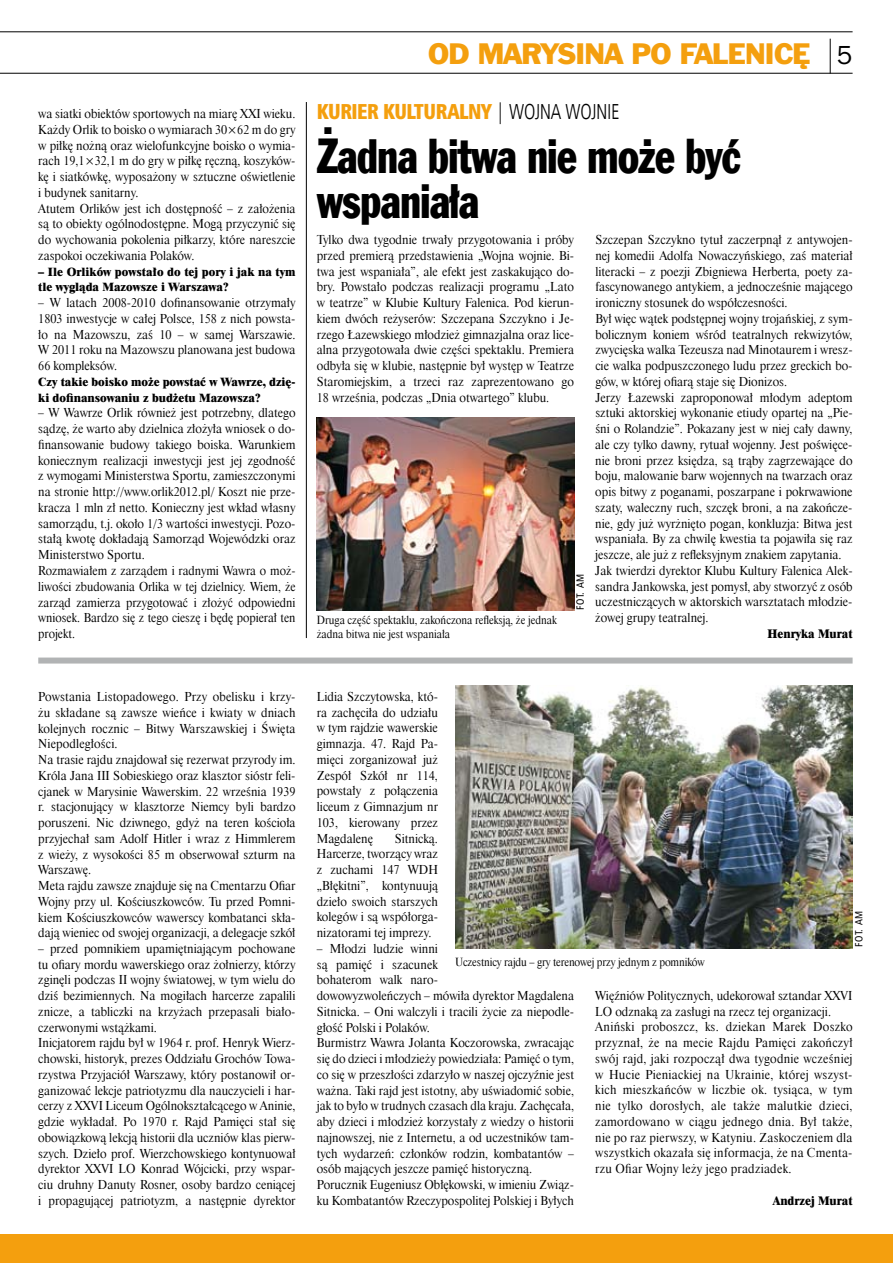
<style>
.page{position:relative;width:893px;height:1263px;background:#fff}
.page>*{position:absolute;margin:0;border:0;box-sizing:border-box;transform-origin:0 0}
.t1{font:48px/45px "Frank Goth Cn EU";letter-spacing:-.025em;color:#000;scale:.9 1}
.t2{font:27px "Frank Goth EU";letter-spacing:-.025em;color:#f49f0e}
.t3{font:21.75px "Humnst 777 X Blk Cn EU";letter-spacing:-.025em;color:#f49f0e;scale:.9 1}
.t4{font:21.75px "Humnst 777 Lt Cn EU";color:#000;scale:.9 1}
.t5{font:12.75px "Dutch 801 X Bd EU";color:#000;scale:.94 1}
.t6{font:12.3px/15.8px "Dutch 801 Hd EU";color:#000}
.t7{font:12.3px/15.8px "Dutch 801 Hd EU";letter-spacing:.02em;color:#000}
.t8{font:12.3px/15.8px "Dutch 801 X Bd EU";color:#000}
.t9{font:11.25px/13.5px "Dutch 801 Hd EU";color:#000;scale:.94 1}
.t10{font:10.5px "Humnst 777 Cn EU";letter-spacing:.05em;color:#000}
.s1{font-family:"Franklin Got URWTCE Boo";color:#000}
.s2{font-family:"Humnst 777 Lt Cn EU";color:#000}
</style>
<div class="page">
<hr style="left:0;top:32px;width:853px;height:1px;background:#000">
<hr style="left:830px;top:39px;width:1px;height:35px;background:#000">
<hr style="left:0;top:73px;width:853px;height:1px;background:#000">
<div style="left:0;top:1234px;width:893px;height:29px;background:#f49f0e"></div>
<div style="left:38px;top:657px;width:815px;height:6px;background:#b1b3b4"></div>
<img style="left:317px;top:417px;width:257px;height:193px">
<img style="left:455px;top:685px;width:398px;height:263px">
<hr style="left:306px;top:102px;width:1px;height:536px;background:#000">
<p class="t6" style="left:38px;top:106px;width:259px">wa siatki obiektów sportowych na miarę XXI wieku.<br>Każdy Orlik to boisko o wymiarach 30×62 m do gry w piłkę nożną oraz wielofunkcyjne boisko o wymia&shy;rach 19,1×32,1 m do gry w piłkę ręczną, koszyków&shy;kę i siatkówkę, wyposażony w sztuczne oświetlenie i budynek sanitarny.<br>Atutem Orlików jest ich dostępność – z założenia są to obiekty ogólnodostępne. Mogą przyczynić się do wychowania pokolenia piłkarzy, które nareszcie zaspokoi oczekiwania Polaków.</p>
<p class="t8" style="left:38px;top:264px;width:259px">– Ile Orlików powstało do tej pory i jak na tym tle wygląda Mazowsze i Warszawa?</p>
<p class="t6" style="left:38px;top:295px;width:259px;text-align:justify">– W latach 2008-2010 dofinansowanie otrzymały 1803 inwestycje w całej Polsce, 158 z nich powsta&shy;ło na Mazowszu, zaś 10 – w samej Warszawie.<br>W 2011 roku na Mazowszu planowana jest budowa 66 kompleksów.</p>
<p class="t8" style="left:38px;top:374px;width:259px">Czy takie boisko może powstać w Wawrze, dzię&shy;ki dofinansowaniu z budżetu Mazowsza?</p>
<p class="t6" style="left:38px;top:405px;width:259px">– W Wawrze Orlik również jest potrzebny, dlatego sądzę, że warto aby dzielnica złożyła wniosek o do&shy;finansowanie budowy takiego boiska. Warunkiem koniecznym realizacji inwestycji jest jej zgodność z wymogami Ministerstwa Sportu, zamieszczonymi na stronie http://www.orlik2012.pl/ Koszt nie prze&shy;kracza 1 mln zł netto. Konieczny jest wkład własny samorządu, t.j. około 1/3 wartości inwestycji. Pozo&shy;stałą kwotę dokładają Samorząd Wojewódzki oraz Ministerstwo Sportu.<br>Rozmawiałem z zarządem i radnymi Wawra o moż&shy;liwości zbudowania Orlika w tej dzielnicy. Wiem, że zarząd zamierza przygotować i złożyć odpowiedni wniosek. Bardzo się z tego cieszę i będę popierał ten projekt.</p>
<p class="t6" style="left:38px;top:689px;width:259px">Powstania Listopadowego. Przy obelisku i krzy&shy;żu składane są zawsze wieńce i kwiaty w dniach kolejnych rocznic – Bitwy Warszawskiej i Święta Niepodległości.<br>Na trasie rajdu znajdował się rezerwat przyrody im.<br>Króla Jana III Sobieskiego oraz klasztor sióstr feli&shy;cjanek w Marysinie Wawerskim. 22 września 1939 r. stacjonujący w klasztorze Niemcy byli bardzo poruszeni. Nic dziwnego, gdyż na teren kościoła przyjechał sam Adolf Hitler i wraz z Himmlerem z wieży, z wysokości 85 m obserwował szturm na Warszawę.<br>Meta rajdu zawsze znajduje się na Cmentarzu Ofiar Wojny przy ul. Kościuszkowców. Tu przed Pomni&shy;kiem Kościuszkowców wawerscy kombatanci skła&shy;dają wieniec od swojej organizacji, a delegacje szkół</p>
<p class="t6" style="left:38px;top:941px;width:259px">– przed pomnikiem upamiętniającym pochowane tu ofiary mordu wawerskiego oraz żołnierzy, którzy zginęli podczas II wojny światowej, w tym wielu do dziś bezimiennych. Na mogiłach harcerze zapalili znicze, a tabliczki na krzyżach przepasali biało&shy;czerwonymi wstążkami.<br>Inicjatorem rajdu był w 1964 r. prof. Henryk Wierz&shy;chowski, historyk, prezes Oddziału Grochów Towa&shy;rzystwa Przyjaciół Warszawy, który postanowił or&shy;ganizować lekcje patriotyzmu dla nauczycieli i har&shy;cerzy z XXVI Liceum Ogólnokształcącego w Aninie, gdzie wykładał. Po 1970 r. Rajd Pamięci stał się obowiązkową lekcją historii dla uczniów klas pierw&shy;szych. Dzieło prof. Wierzchowskiego kontynuował dyrektor XXVI LO Konrad Wójcicki, przy wspar&shy;ciu druhny Danuty Rosner, osoby bardzo ceniącej i propagującej patriotyzm, a następnie dyrektor</p>
<h2 class="t2" style="left:428px;top:38px;width:426px">OD MARYSINA PO FALENICĘ <span class="s1">5</span></h2>
<h3 class="t3" style="left:317px;top:97px;width:25px">KURIER</h3>
<h3 class="t3" style="left:383px;top:97px;width:168px">KULTURALNY <span class="s2">| WOJNA</span></h3>
<h3 class="t4" style="left:565px;top:98px;width:11px">WOJNI</h3>
<h3 class="t4" style="left:611px;top:98px;width:11px">E</h3>
<h1 class="t1" style="left:317px;top:135px;width:473px">Żadna bitwa nie może być wspaniała</h1>
<p class="t6" style="left:317px;top:232px;width:259px;text-align:justify">Tylko dwa tygodnie trwały przygotowania i próby przed premierą przedstawienia „Wojna wojnie. Bi&shy;twa jest wspaniała”, ale efekt jest zaskakująco do&shy;bry. Powstało podczas realizacji programu „Lato w teatrze” w Klubie Kultury Falenica. Pod kierun&shy;kiem dwóch reżyserów: Szczepana Szczykno i Je&shy;rzego Łazewskiego młodzież gimnazjalna oraz lice&shy;alna przygotowała dwie części spektaklu. Premiera odbyła się w klubie, następnie był występ w Teatrze Staromiejskim, a trzeci raz zaprezentowano go 18 września, podczas „Dnia otwartego” klubu.</p>
<p class="t6" style="left:595px;top:232px;width:259px">Szczepan Szczykno tytuł zaczerpnął z antywojen&shy;nej komedii Adolfa Nowaczyńskiego, zaś materiał literacki – z poezji Zbigniewa Herberta, poety za&shy;fascynowanego antykiem, a jednocześnie mającego ironiczny stosunek do współczesności.<br>Był więc wątek podstępnej wojny trojańskiej, z sym&shy;bolicznym koniem wśród teatralnych rekwizytów, zwycięska walka Tezeusza nad Minotaurem i wresz&shy;cie walka podpuszczonego ludu przez greckich bo&shy;gów, w której ofiarą staje się Dionizos.<br>Jerzy Łazewski zaproponował młodym adeptom sztuki aktorskiej wykonanie etiudy opartej na „Pie&shy;śni o Rolandzie”. Pokazany jest w niej cały dawny, ale czy tylko dawny, rytuał wojenny. Jest poświęce&shy;nie broni przez księdza, są trąby zagrzewające do boju, malowanie barw wojennych na twarzach oraz opis bitwy z poganami, poszarpane i pokrwawione szaty, waleczny ruch, szczęk broni, a na zakończe&shy;nie, gdy już wyrżnięto pogan, konkluzja: Bitwa jest wspaniała. By za chwilę kwestia ta pojawiła się raz jeszcze, ale już z refleksyjnym znakiem zapytania.<br>Jak twierdzi dyrektor Klubu Kultury Falenica Alek&shy;sandra Jankowska, jest pomysł, aby stworzyć z osób uczestniczących w aktorskich warsztatach młodzie&shy;żowej grupy teatralnej.</p>
<p class="t5" style="left:767px;top:626px;width:92px">Henryka Murat</p>
<p class="t10" style="left:574px;top:610px;width:37px;rotate:-90deg">fot. AM</p>
<p class="t9" style="left:317px;top:614px;width:257px">Druga część spektaklu, zakończona refleksją, że jednak żadna bitwa nie jest wspaniała</p>
<p class="t6" style="left:317px;top:689px;width:123px;text-align:justify">Lidia Szczytowska, któ&shy;ra zachęciła do udziału w tym rajdzie wawerskie gimnazja. 47. Rajd Pa&shy;mięci zorganizował już Zespół Szkół nr 114, powstały z połączenia liceum z Gimnazjum nr 103, kierowany przez Magdalenę</p>
<p class="t6" style="left:317px;top:831px;width:123px;text-align:justify;text-indent:78px">Sitnicką.<br>Harcerze, tworzący wraz z zuchami 147 WDH „Błękitni”, kontynuują dzieło swoich starszych kolegów i są współorga&shy;nizatorami tej imprezy.</p>
<p class="t6" style="left:317px;top:941px;width:259px">– Młodzi ludzie winni<br>są pamięć i szacunek<br>bohaterom walk naro-<br>dowowyzwoleńczych – mówiła dyrektor Magdalena Sitnicka. – Oni walczyli i tracili życie za niepodle&shy;głość Polski i Polaków.<br>Burmistrz Wawra Jolanta Koczorowska, zwracając się do dzieci i młodzieży powiedziała: Pamięć o tym, co się w przeszłości zdarzyło w naszej ojczyźnie jest ważna. Taki rajd jest istotny, aby uświadomić sobie, jak to było w trudnych czasach dla kraju. Zachęcała, aby dzieci i młodzież korzystały z wiedzy o historii najnowszej, nie z Internetu, a od uczestników tam&shy;tych wydarzeń: członków rodzin, kombatantów – osób mających jeszcze pamięć historyczną.<br>Porucznik Eugeniusz Obłękowski, w imieniu Związ&shy;ku Kombatantów Rzeczypospolitej Polskiej i Byłych</p>
<p class="t10" style="left:852px;top:947px;width:38px;rotate:-90deg">fot. am</p>
<p class="t9" style="left:455px;top:955px;width:267px">Uczestnicy rajdu – gry terenowej przy jednym z pomników</p>
<p class="t7" style="left:595px;top:988px;width:259px">Więźniów Politycznych, udekorował sztandar XXVI LO odznaką za zasługi na rzecz tej organizacji.<br>Aniński proboszcz, ks. dziekan Marek Doszko przyznał, że na mecie Rajdu Pamięci zakończył swój rajd, jaki rozpoczął dwa tygodnie wcześniej w Hucie Pieniackiej na Ukrainie, której wszyst&shy;kich mieszkańców w liczbie ok. tysiąca, w tym nie tylko dorosłych, ale także malutkie dzieci, zamordowano w ciągu jednego dnia. Był także, nie po raz pierwszy, w Katyniu. Zaskoczeniem dla wszystkich okazała się informacja, że na Cmenta&shy;rzu Ofiar Wojny leży jego pradziadek.</p>
<p class="t5" style="left:773px;top:1193px;width:86px">Andrzej Murat</p>
</div>
